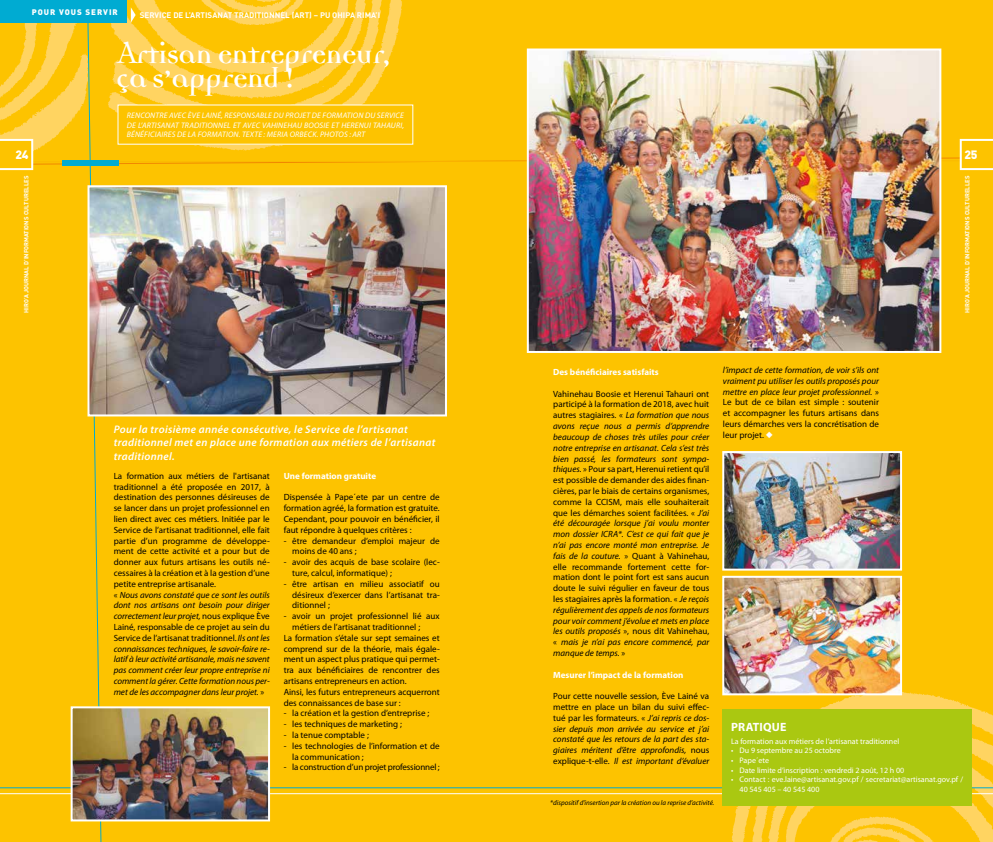
<style>
.page{position:relative;width:993px;height:842px;background:#fff}
.page>*{position:absolute;margin:0;border:0;box-sizing:border-box;transform-origin:0 0}
.t1{font:700 30px/24px "Democratica";letter-spacing:-.02em;color:#fff}
.t2{font:700 12px "Myriad Pro";color:#fff}
.t3{font:900 12px "DIN";color:#fff}
.t4{font:italic 600 11px/13.2px "Myriad Pro";letter-spacing:.03em;color:#fff}
.t5{font:9px/10.8px "Myriad Pro";color:#000}
.t6{font:italic 9px/10.8px "Myriad Pro";color:#000;text-align:justify}
.t7{font:700 9px "Myriad Pro";color:#fff}
.t8{font:9px "Myriad Pro";letter-spacing:-.02em;color:#000}
.t9{font:8px/9.6px "Myriad Pro";color:#fff}
.t10{font:italic 8px/9.6px "Myriad Pro";letter-spacing:.02em;color:#fff;text-align:justify}
.t11{font:700 8px "DIN";color:#fff}
.t12{font:900 8px "DIN";letter-spacing:.12em;color:#fff}
.t13{font:italic 7px "Myriad Pro";color:#000}
.t14{font:700 6px "DIN";color:#fff}
.s1{font-weight:400;font-size:50px}
.s2{font-style:italic}
.s3{font-style:normal}
.s4{color:#fff}
</style>
<div class="page">
<div style="left:0;top:0;width:992px;height:842px;background:#fdc300"></div>
<img style="left:90px;top:188px;width:354px;height:225px">
<div style="left:87px;top:185px;width:360px;height:231px;border:2px solid #fff"></div>
<img style="left:74px;top:709px;width:193px;height:109px">
<div style="left:71px;top:706px;width:199px;height:115px;border:2px solid #fff"></div>
<img style="left:725px;top:454px;width:173px;height:114px">
<div style="left:722px;top:451px;width:179px;height:120px;border:2px solid #fff"></div>
<img style="left:725px;top:579px;width:173px;height:113px">
<div style="left:722px;top:576px;width:179px;height:119px;border:2px solid #fff"></div>
<img style="left:529px;top:52px;width:409px;height:298px">
<div style="left:526px;top:49px;width:415px;height:304px;border:2px solid #fff"></div>
<div style="left:722px;top:709px;width:249px;height:96px;background:#aac811"></div>
<p class="t12" style="left:32px;top:6px;width:87px">POUR VOUS SERVIR</p>
<p class="t11" style="left:140px;top:10px;width:11px">SERVICE</p>
<p class="t11" style="left:173px;top:10px;width:23px">DE L’ARTISANAT</p>
<p class="t11" style="left:234px;top:10px;width:6px">TRADITIONNEL</p>
<p class="t11" style="left:291px;top:10px;width:51px">(ART) – PU OHIPA</p>
<p class="t11" style="left:357px;top:10px;width:6px">RIMA</p>
<p class="t11" style="left:375px;top:10px;width:5px">’I</p>
<h1 class="t1" style="left:116px;top:45px;width:275px"><span class="s1">A</span>rtisan entrepreneur, ça s’apprend !</h1>
<h2 class="t3" style="left:15px;top:147px;width:14px">24</h2>
<p class="t14" style="left:22px;top:313px;width:139px;rotate:-90deg">HIRO’A JOURNAL D’INFORMATIONS CULTURELLES</p>
<p class="t10" style="left:127px;top:110px;width:278px">Rencontre avec ève La iné, responsable du projet de formation du service de l’artisanat traditionnel et avec Vahinehau Boosie et Herenui Ta hauri, bénéficiaires de la forma tion. Texte : Meria Orbeck. Photos : ART</p>
<p class="t4" style="left:114px;top:423px;width:323px">Pour la troisième année consécutive, le Service de l’artisanat traditionnel met en place une formation aux métiers de l’artisanat traditionnel.</p>
<p class="t5" style="left:114px;top:470px;width:158px">La formation aux métiers de l'artisanat traditionnel a été proposée en 2017, à destination des personnes désireuses de se lancer dans un projet professionnel en lien direct avec ces métiers. Initiée par le Service de l’artisanat traditionnel, elle fait partie d’un programme de développe&shy;ment de cette activité et a pour but de donner aux futurs artisans les outils né&shy;cessaires à la création et à la gestion d’une petite entreprise artisanale.<br>« <span class="s2">Nous avons constaté que ce sont les outils dont nos artisans ont besoin pour diriger correctement leur projet,</span> nous explique ève Lainé, responsable de ce projet au sein du Service de l’artisanat traditionnel. <span class="s2">Ils ont les connaissances techniques, le savoir-faire re&shy;latif à leur activité artisanale, mais ne savent pas comment créer leur propre entreprise ni comment la gérer. Cette formation nous per&shy;met de les accompagner dans leur projet.</span> »</p>
<p class="t7" style="left:283px;top:470px;width:94px">Une formation gratuite</p>
<p class="t5" style="left:283px;top:492px;width:157px;text-align:justify">Dispensée à Pape΄ete par un centre de formation agréé, la formation est gratuite.<br>Cependant, pour pouvoir en bénéficier, il faut répondre à quelques critères :</p>
<p class="t5" style="left:292px;top:535px;width:149px;text-indent:-9px">- être demandeur d’emploi majeur de moins de 40 ans ;</p>
<p class="t5" style="left:292px;top:557px;width:149px;text-indent:-9px">- avoir des acquis de base scolaire (lec&shy;ture, calcul, informatique) ;</p>
<p class="t5" style="left:292px;top:578px;width:149px;text-align:justify;text-indent:-9px">- être artisan en milieu associatif ou désireux d’exercer dans l’artisanat tra&shy;ditionnel ;</p>
<p class="t5" style="left:283px;top:611px;width:157px">- avoir un projet professionnel lié aux</p>
<p class="t5" style="left:292px;top:621px;width:129px">métiers de l’artisanat traditionnel ;</p>
<p class="t5" style="left:283px;top:632px;width:157px">La formation s’étale sur sept semaines et</p>
<p class="t5" style="left:283px;top:643px;width:157px">comprend sur de la théorie, mais égale-</p>
<p class="t5" style="left:283px;top:654px;width:157px">ment un aspect plus pratique qui permet-</p>
<p class="t5" style="left:283px;top:665px;width:157px">tra aux bénéficiaires de rencontrer des</p>
<p class="t5" style="left:283px;top:675px;width:124px">artisans entrepreneurs en action.</p>
<p class="t5" style="left:283px;top:686px;width:157px">Ainsi, les futurs entrepreneurs acquerront</p>
<p class="t5" style="left:283px;top:697px;width:118px">des connaissances de base sur :</p>
<p class="t5" style="left:283px;top:708px;width:147px">- la création et la gestion d’entreprise ;</p>
<p class="t5" style="left:283px;top:719px;width:120px">- les techniques de marketing ;</p>
<p class="t5" style="left:283px;top:729px;width:87px">- la tenue comptable ;</p>
<p class="t5" style="left:292px;top:740px;width:149px;text-indent:-9px">- les technologies de l’information et de la communication ;</p>
<p class="t8" style="left:283px;top:762px;width:157px">- la construction d’un projet professionnel ;</p>
<h2 class="t3" style="left:964px;top:147px;width:14px">25</h2>
<p class="t14" style="left:963px;top:313px;width:139px;rotate:-90deg">HIRO’A JOURNAL D’INFORMATIONS CULTURELLES</p>
<p class="t7" style="left:553px;top:366px;width:107px">Des bénéficiaires satisfaits</p>
<p class="t6" style="left:553px;top:388px;width:158px"><span class="s3">Vahinehau Boosie et Herenui Tahauri ont participé à la formation de 2018, avec huit autres stagiaires. «</span> La formation que nous avons reçue nous a permis d’apprendre beaucoup de choses très utiles pour créer notre entreprise en artisanat. Cela s’est très bien passé, les formateurs sont sympa&shy;thiques. <span class="s3">» Pour sa part, Herenui retient qu’il est possible de demander des aides finan&shy;cières, par le biais de certains organismes, comme la CCISM, mais elle souhaiterait que les démarches soient facilitées. «</span> J’ai été découragée lorsque j’ai voulu monter mon dossier ICRA*. C’est ce qui fait que je n’ai pas encore monté mon entreprise. Je fais de la couture. <span class="s3">» Quant à Vahinehau, elle recommande fortement cette for&shy;mation dont le point fort est sans aucun doute le suivi régulier en faveur de tous les stagiaires après la formation. «</span> Je reçois régulièrement des appels de nos formateurs pour voir comment j’évolue et mets en place les outils proposés <span class="s3">», nous dit Vahinehau, «</span> mais je n’ai pas encore commencé, par manque de temps. <span class="s3">»</span></p>
<p class="t7" style="left:553px;top:669px;width:132px">Mesurer l’impact de la formation</p>
<p class="t6" style="left:553px;top:690px;width:158px"><span class="s3">Pour cette nouvelle session, ève Lainé va mettre en place un bilan du suivi effec&shy;tué par les formateurs. «</span> J’ai repris ce dos&shy;sier depuis mon arrivée au service et j’ai constaté que les retours de la part des sta&shy;giaires méritent d’être approfondis, <span class="s3">nous explique-t-elle.</span> Il est important d’évaluer</p>
<p class="t13" style="left:550px;top:798px;width:165px">*dispositif d’insertion par la création ou la reprise d’activité.</p>
<p class="t6" style="left:722px;top:364px;width:158px">l’impact de cette formation, de voir s’ils ont vraiment pu utiliser les outils proposés pour mettre en place leur projet professionnel. <span class="s3">» Le but de ce bilan est simple : soutenir et accompagner les futurs artisans dans leurs démarches vers la concrétisation de leur projet.</span> <span class="s4">◆</span></p>
<h2 class="t2" style="left:731px;top:719px;width:8px">prat</h2>
<h2 class="t2" style="left:759px;top:719px;width:27px">ique</h2>
<p class="t9" style="left:730px;top:736px;width:170px">La formation aux métiers de l’artisanat traditionnel</p>
<p class="t9" style="left:730px;top:746px;width:111px">• Du 9 septembre au 25 octobre</p>
<p class="t9" style="left:730px;top:755px;width:39px">• Pape΄ete</p>
<p class="t9" style="left:730px;top:765px;width:175px">• Date limite d’inscription : vendredi 2 août, 12 h 00</p>
<p class="t9" style="left:739px;top:775px;width:225px;text-indent:-9px">• Contact : eve.laine@artisanat.gov.pf / secretariat@artisanat.gov.pf /<br>40 545 405 – 40 545 400</p>
</div>
